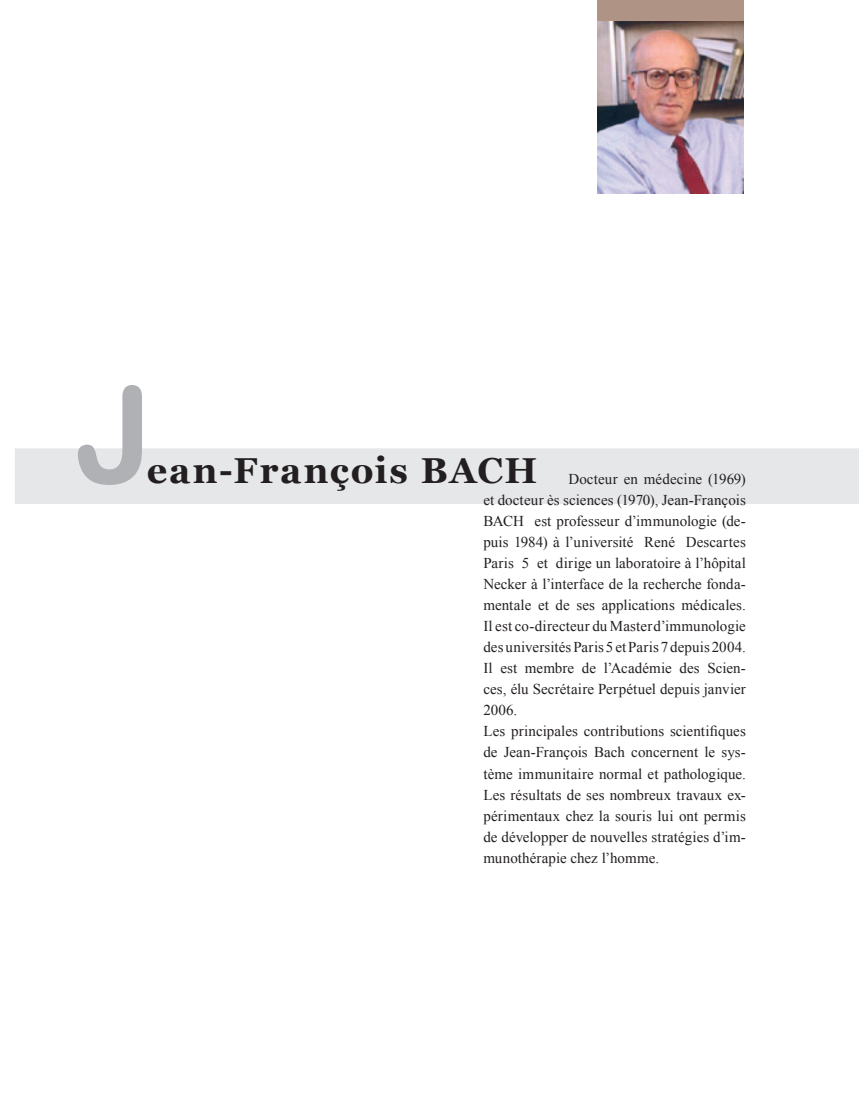
<style>
.page{position:relative;width:859px;height:1106px;background:#fff}
.page>*{position:absolute;margin:0;border:0;box-sizing:border-box;transform-origin:0 0}
.t1{font:135px "Arial Rounded MT Bold";color:#b0b1b5}
.t2{font:700 36px "Georgia";letter-spacing:.05em;color:#231f20}
.t3{font:15px/21px "Times New Roman";letter-spacing:.005em;color:#231f20}
</style>
<div class="page">
<div style="left:15px;top:448px;width:844px;height:56px;background:#e6e7e9"></div>
<div style="left:597px;top:0;width:147px;height:193px;background:#af9385"></div>
<img style="left:597px;top:21px;width:147px;height:172px">
<h1 class="t1" style="left:75px;top:355px;width:79px">J</h1>
<h2 class="t2" style="left:147px;top:450px;width:392px">ean-François BACH</h2>
<p class="t3" style="left:483px;top:468px;width:264px;text-indent:85px">Docteur en médecine (1969) et docteur ès sciences (1970), Jean-François BACH est professeur d’immunologie (de&shy;puis 1984) à l’université René Descartes Paris 5 et dirige un laboratoire à l’hôpital Necker à l’interface de la recherche fonda&shy;mentale et de ses applications médicales.<br>Il est co-directeur du Master d’immunologie des universités Paris 5 et Paris 7 depuis 2004.<br>Il est membre de l’Académie des Scien&shy;ces, élu Secrétaire Perpétuel depuis janvier 2006.<br>Les principales contributions scientifiques de Jean-François Bach concernent le sys&shy;tème immunitaire normal et pathologique.<br>Les résultats de ses nombreux travaux ex&shy;périmentaux chez la souris lui ont permis de développer de nouvelles stratégies d’im&shy;munothérapie chez l’homme.</p>
</div>
